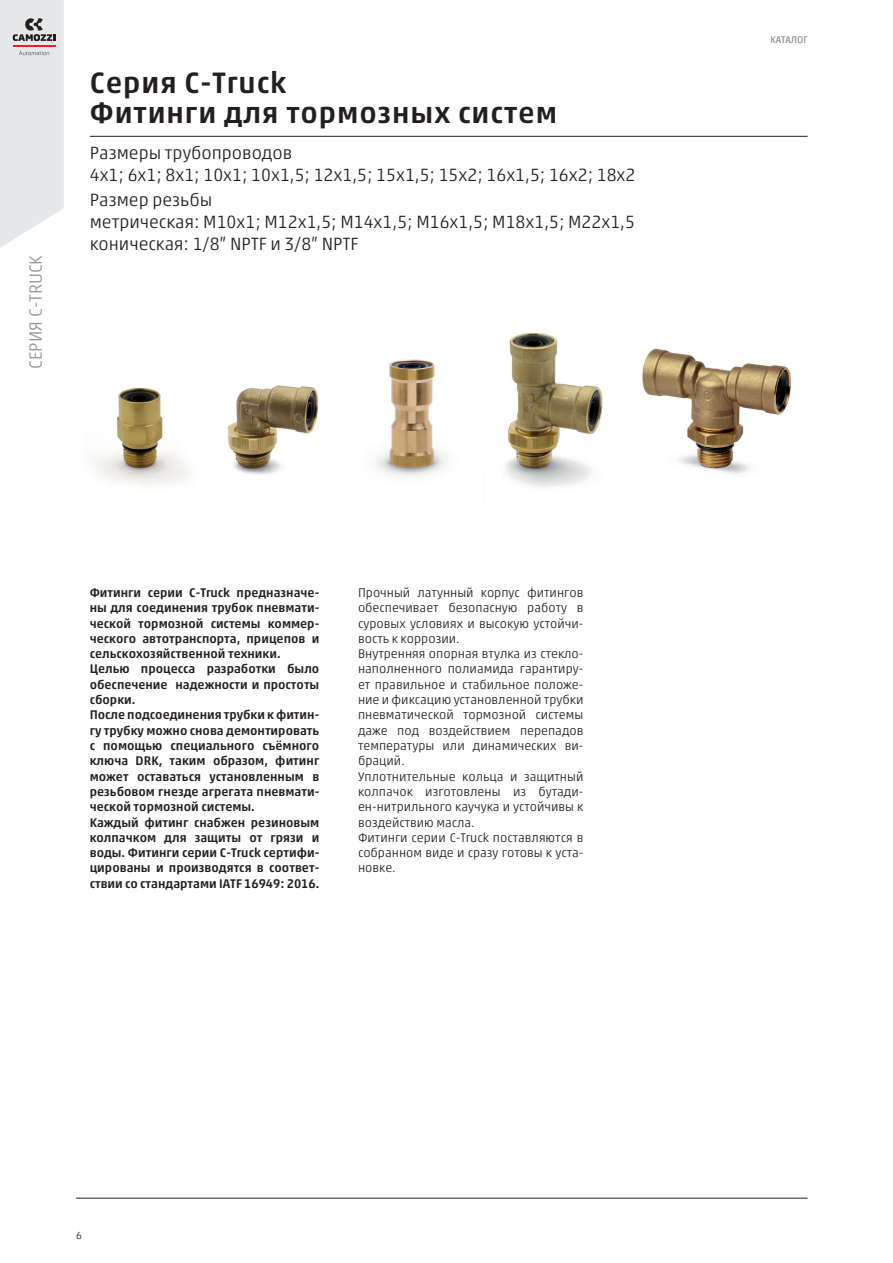
<style>
.page{position:relative;width:893px;height:1263px;background:#fff}
.page>*{position:absolute;margin:0;border:0;box-sizing:border-box;transform-origin:0 0}
.t1{font:500 30px/30px "Akko W1 G";letter-spacing:.03em;color:#231f20}
.t2{font:300 18px/21.6px "Akko W1 G";color:#231f20}
.t3{font:300 18px "Akko W1 G";color:#939598}
.t4{font:500 12.75px/15.3px "Akko W1 G";color:#231f20}
.t5{font:300 12.75px/15.3px "Akko W1 G";color:#231f20}
.t6{font:300 10.5px "Akko W1 G";color:#231f20}
.t7{font:9.75px "Akko W1 G";color:#808285}
</style>
<div class="page">
<svg style="left:0;top:0;width:64px;height:248px;background:#e3e3e5"></svg>
<hr style="left:76px;top:1198px;width:731px;height:1px;background:#231f20">
<hr style="left:90px;top:136px;width:717px;height:1px;background:#231f20">
<img style="left:93px;top:333px;width:699px;height:155px">
<h2 class="t3" style="left:23px;top:369px;width:115px;rotate:-90deg">СЕРИЯ C-TRUCK</h2>
<h1 class="t1" style="left:90px;top:66px;width:469px">Серия C-Truck<br>Фитинги для тормозных систем</h1>
<h2 class="t2" style="left:90px;top:141px;width:547px">Размеры трубопроводов<br>4x1; 6x1; 8x1; 10x1; 10x1,5; 12x1,5; 15x1,5; 15x2; 16x1,5; 16x2; 18x2</h2>
<h2 class="t2" style="left:90px;top:188px;width:547px">Размер резьбы<br>метрическая: M10x1; M12x1,5; M14x1,5; M16x1,5; M18x1,5; M22x1,5 коническая: 1/8” NPTF и 3/8” NPTF</h2>
<p class="t4" style="left:90px;top:584px;width:231px">Фитинги серии C-Truck предназначе&shy;ны для соединения трубок пневмати&shy;ческой тормозной системы коммер&shy;ческого автотранспорта, прицепов и сельскохозяйственной техники.<br>Целью процесса разработки было обеспечение надежности и простоты сборки.<br>После подсоединения трубки к фитин&shy;гу трубку можно снова демонтировать с помощью специального съёмного ключа DRK, таким образом, фитинг может оставаться установленным в резьбовом гнезде агрегата пневмати&shy;ческой тормозной системы.<br>Каждый фитинг снабжен резиновым колпачком для защиты от грязи и воды. Фитинги серии C-Truck сертифи&shy;цированы и производятся в соответ&shy;ствии со стандартами IATF 16949: 2016.</p>
<p class="t5" style="left:358px;top:584px;width:227px">Прочный латунный корпус фитингов обеспечивает безопасную работу в суровых условиях и высокую устойчи&shy;вость к коррозии.<br>Внутренняя опорная втулка из стекло&shy;наполненного полиамида гарантиру&shy;ет правильное и стабильное положе&shy;ние и фиксацию установленной трубки пневматической тормозной системы даже под воздействием перепадов температуры или динамических ви&shy;браций.<br>Уплотнительные кольца и защитный колпачок изготовлены из бутади&shy;ен-нитрильного каучука и устойчивы к воздействию масла.<br>Фитинги серии C-Truck поставляются в собранном виде и сразу готовы к уста&shy;новке.</p>
<p class="t6" style="left:76px;top:1228px;width:7px">6</p>
<p class="t7" style="left:770px;top:33px;width:39px">КАТАЛОГ</p>
</div>
